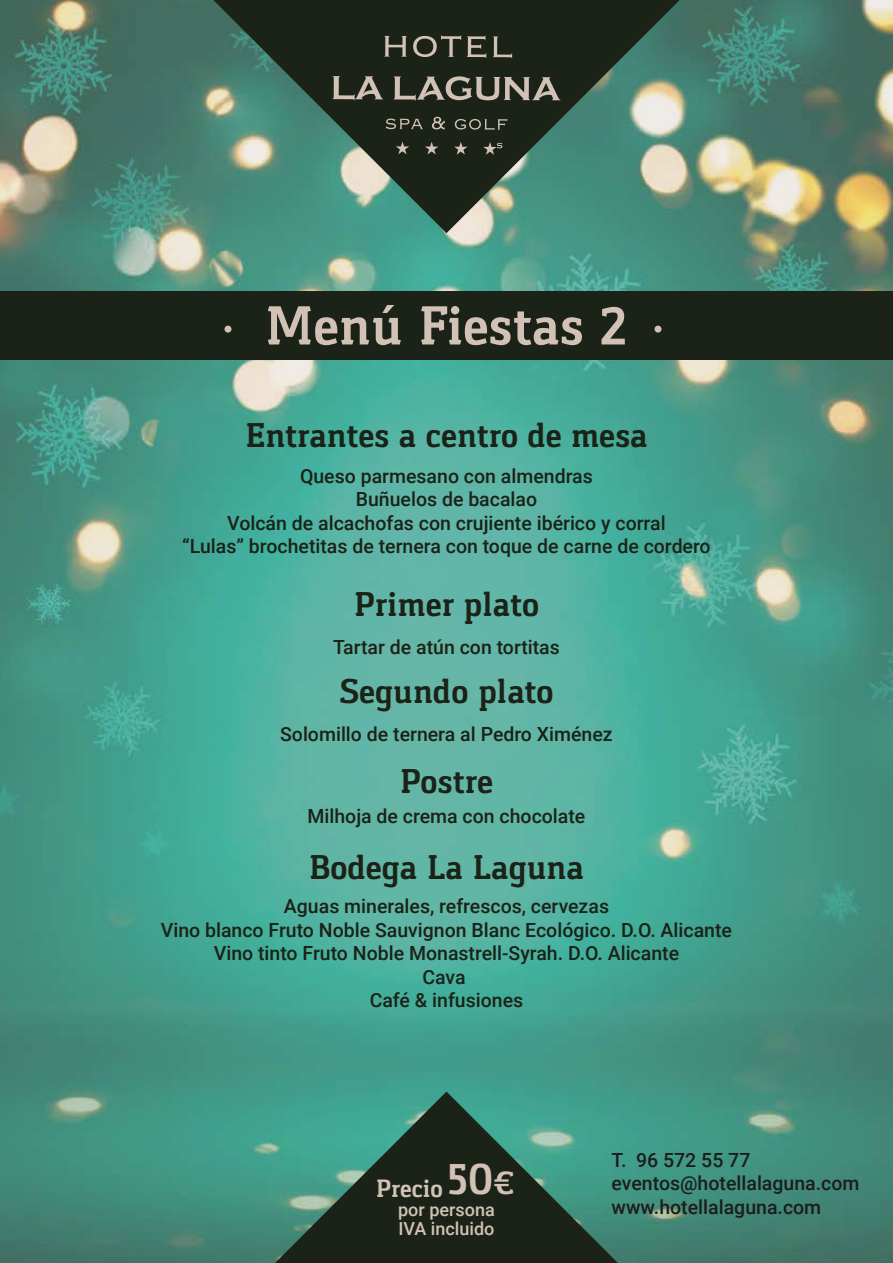
<style>
.page{position:relative;width:893px;height:1263px;background:#fff}
.page>*{position:absolute;margin:0;border:0;box-sizing:border-box;transform-origin:0 0}
.t1{font:700 57px "Gaspar";color:#d1c2b5}
.t2{font:700 46.2px "Gaspar";color:#d1c2b5}
.t3{font:700 35.7px "Gaspar";color:#1b2217}
.t4{font:700 25.95px "Gaspar";color:#d1c2b5}
.t5{font:500 19.5px/23.4px "Roboto";color:#1b2217;text-align:center}
.t6{font:500 19.5px/23.4px "Roboto";color:#1d1d1b}
.t7{font:500 18px/19.4px "Roboto";color:#d1c2b5}
.s1{font-size:36.15px}
</style>
<div class="page">
<img style="left:0;top:0;width:893px;height:1263px">
<svg style="left:213px;top:0;width:467px;height:233px;background:#406254"></svg>
<svg style="left:275px;top:1091px;width:343px;height:172px;background:#316253"></svg>
<div style="left:0;top:292px;width:893px;height:68px;background:#1b2217"></div>
<svg style="left:384px;top:36px;width:23px;height:21px"></svg>
<svg style="left:413px;top:35px;width:48px;height:22px"></svg>
<svg style="left:467px;top:36px;width:19px;height:22px"></svg>
<svg style="left:493px;top:37px;width:19px;height:21px"></svg>
<svg style="left:386px;top:119px;width:37px;height:10px"></svg>
<svg style="left:432px;top:117px;width:13px;height:12px"></svg>
<svg style="left:455px;top:119px;width:52px;height:11px"></svg>
<svg style="left:333px;top:76px;width:50px;height:24px"></svg>
<svg style="left:394px;top:76px;width:166px;height:25px;background:#5f5e52"></svg>
<svg style="left:396px;top:142px;width:13px;height:12px"></svg>
<svg style="left:425px;top:142px;width:13px;height:12px"></svg>
<svg style="left:454px;top:142px;width:13px;height:13px"></svg>
<svg style="left:483px;top:142px;width:19px;height:13px"></svg>
<div style="left:224px;top:326px;width:7px;height:7px;background:#d1c2b5;border-radius:50%"></div>
<div style="left:654px;top:326px;width:7px;height:7px;background:#d1c2b5;border-radius:50%"></div>
<h1 class="t1" style="left:265px;top:293px;width:364px">Menú Fiestas 2</h1>
<h3 class="t3" style="left:245px;top:415px;width:404px">Entrantes a centro de mesa</h3>
<p class="t5" style="left:182px;top:463px;width:530px">Queso parmesano con almendras<br>Buñuelos de bacalao<br>Volcán de alcachofas con crujiente ibérico y corral<br>“Lulas” brochetitas de ternera con toque de carne de cordero</p>
<h3 class="t3" style="left:354px;top:584px;width:187px">Primer plato</h3>
<p class="t5" style="left:333px;top:634px;width:228px">Tartar de atún con tortitas</p>
<h3 class="t3" style="left:339px;top:671px;width:216px">Segundo plato</h3>
<p class="t5" style="left:280px;top:721px;width:334px">Solomillo de ternera al Pedro Ximénez</p>
<h3 class="t3" style="left:400px;top:761px;width:95px">Postre</h3>
<p class="t5" style="left:307px;top:803px;width:280px">Milhoja de crema con chocolate</p>
<h3 class="t3" style="left:309px;top:847px;width:276px">Bodega La Laguna</h3>
<p class="t5" style="left:161px;top:894px;width:573px">Aguas minerales, refrescos, cervezas<br>Vino blanco Fruto Noble Sauvignon Blanc Ecológico. D.O. Alicante Vino tinto Fruto Noble Monastrell-Syrah. D.O. Alicante<br>Cava<br>Café &amp; infusiones</p>
<h2 class="t2" style="left:447px;top:1152px;width:68px">50<span class="s1">€</span></h2>
<h3 class="t4" style="left:376px;top:1174px;width:68px">Precio</h3>
<p class="t7" style="left:398px;top:1199px;width:98px">por persona<br>IVA incluido</p>
<p class="t6" style="left:612px;top:1147px;width:249px">T. 96 572 55 77 eventos@hotellalaguna.com www.hotellalaguna.com</p>
</div>
